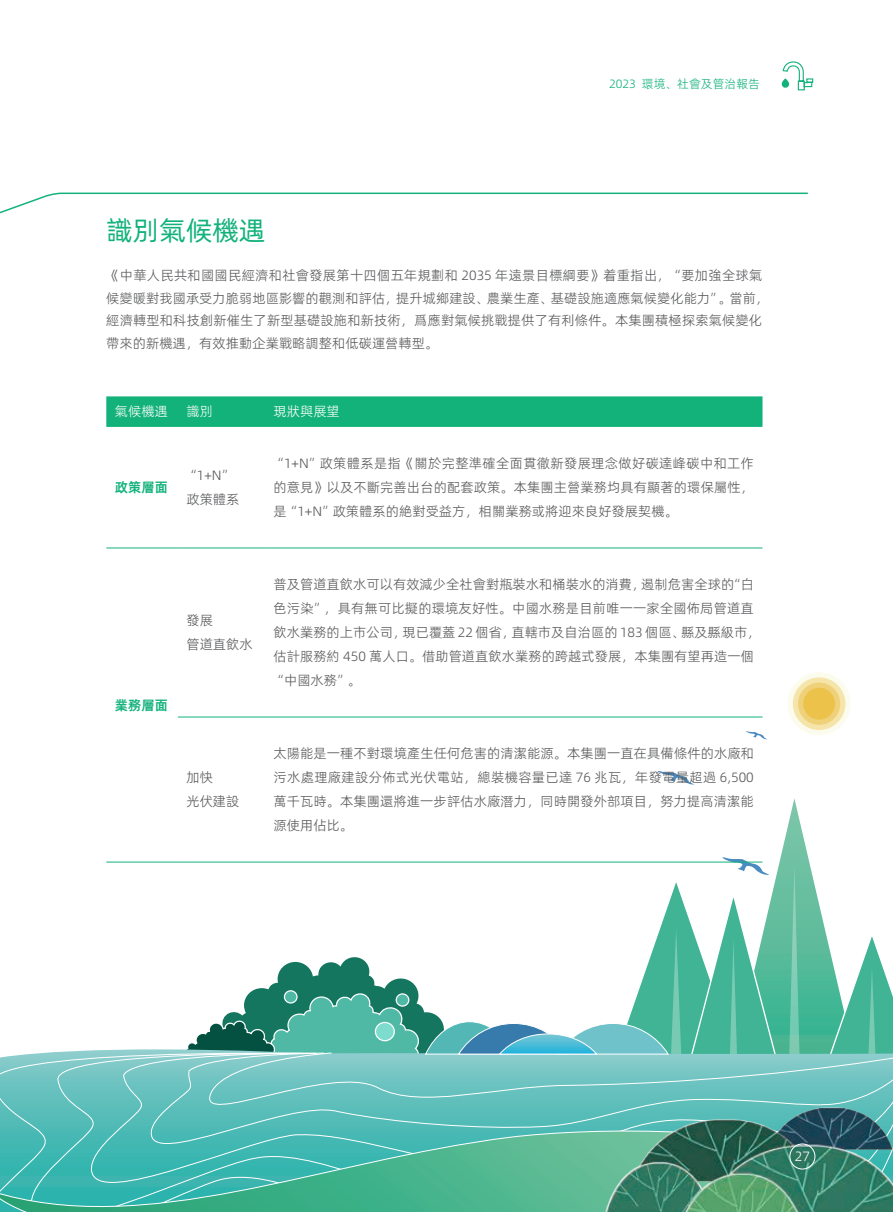
<style>
.page{position:relative;width:893px;height:1212px;background:#fff}
.page>*{position:absolute;margin:0;border:0;box-sizing:border-box;transform-origin:0 0}
.t1{font:27px "Alibaba Pu Hui Ti 2 55 Regular";color:#13b27b}
.t2{font:13.5px/24px "Alibaba Pu Hui Ti 2 45 Light";color:#57585a}
.t3{font:13.5px "Alibaba Pu Hui Ti 2 45 Light";color:#fff}
.t4{font:13.5px "Alibaba Pu Hui Ti 2 85 Bold";color:#13b27b}
.t5{font:12px "Alibaba Pu Hui Ti 2 45 Light";color:#13b27b}
</style>
<div class="page">
<svg style="left:782px;top:61px;width:32px;height:30px"></svg>
<svg style="left:24px;top:1051px;width:157px;height:72px;background:#74c6c3"></svg>
<svg style="left:89px;top:1052px;width:58px;height:71px;background:#73c5c3"></svg>
<svg style="left:147px;top:1052px;width:46px;height:71px;background:#72c5c2"></svg>
<svg style="left:193px;top:1064px;width:340px;height:59px;background:#6bc2bf"></svg>
<svg style="left:746px;top:731px;width:21px;height:8px"></svg>
<svg style="left:181px;top:771px;width:645px;height:293px"></svg>
<svg style="left:0;top:1123px;width:533px;height:89px;background:#47b7a5"></svg>
<div style="left:788px;top:672px;width:63px;height:63px;background:#fcfcee;border-radius:50%"></div>
<div style="left:793px;top:677px;width:52px;height:53px;background:#f5e5ab;border-radius:50%"></div>
<div style="left:798px;top:682px;width:42px;height:43px;background:#eed178;border-radius:50%"></div>
<div style="left:803px;top:688px;width:32px;height:31px;background:#edc24a;border-radius:50%"></div>
<img style="left:533px;top:933px;width:360px;height:279px">
<svg style="left:0;top:192px;width:808px;height:22px"></svg>
<div style="left:106px;top:396px;width:656px;height:31px;background:#13b27b"></div>
<hr style="left:106px;top:548px;width:72px;height:1px;background:#13b27b">
<hr style="left:178px;top:548px;width:87px;height:1px;background:#13b27b">
<hr style="left:265px;top:548px;width:497px;height:1px;background:#13b27b">
<hr style="left:178px;top:717px;width:87px;height:1px;background:#13b27b">
<hr style="left:265px;top:717px;width:497px;height:1px;background:#13b27b">
<hr style="left:106px;top:862px;width:72px;height:1px;background:#13b27b">
<hr style="left:178px;top:862px;width:87px;height:1px;background:#13b27b">
<hr style="left:265px;top:862px;width:497px;height:1px;background:#13b27b">
<div style="left:790px;top:1144px;width:25px;height:25px;border:1px solid #fff;border-radius:50%"></div>
<h1 class="t1" style="left:106px;top:210px;width:161px">識別氣候機遇</h1>
<p class="t5" style="left:609px;top:75px;width:152px">2023 環境、社會及管治報告</p>
<p class="t2" style="left:106px;top:263px;width:664px;line-height:22.5px">《中華人民共和國國民經濟和社會發展第十四個五年規劃和 2035 年遠景目標綱要》着重指出，“要加強全球氣候變暖對我國承受力脆弱地區影響的觀測和評估，提升城鄉建設、農業生產、基礎設施適應氣候變化能力”。當前，經濟轉型和科技創新催生了新型基礎設施和新技術，爲應對氣候挑戰提供了有利條件。本集團積極探索氣候變化帶來的新機遇，有效推動企業戰略調整和低碳運營轉型。</p>
<p class="t3" style="left:115px;top:401px;width:55px">氣候機遇</p>
<p class="t3" style="left:186px;top:401px;width:28px">識別</p>
<p class="t3" style="left:273px;top:401px;width:68px">現狀與展望</p>
<p class="t4" style="left:115px;top:477px;width:55px">政策層面</p>
<p class="t2" style="left:186px;top:463px;width:55px">“1+N”政策體系</p>
<p class="t2" style="left:273px;top:451px;width:482px;text-align:justify">“1+N”政策體系是指《關於完整準確全面貫徹新發展理念做好碳達峰碳中和工作的意見》以及不斷完善出台的配套政策。本集團主營業務均具有顯著的環保屬性，是“1+N”政策體系的絶對受益方，相關業務或將迎來良好發展契機。</p>
<p class="t4" style="left:115px;top:694px;width:55px">業務層面</p>
<p class="t2" style="left:186px;top:608px;width:68px">發展<br>管道直飲水</p>
<p class="t2" style="left:186px;top:765px;width:55px">加快<br>光伏建設</p>
<p class="t2" style="left:273px;top:572px;width:489px">普及管道直飲水可以有效減少全社會對瓶裝水和桶裝水的消費，遏制危害全球的“白色污染”，具有無可比擬的環境友好性。中國水務是目前唯一一家全國佈局管道直飲水業務的上市公司，現已覆蓋 22 個省，直轄市及自治區的 183 個區、縣及縣級市，估計服務約 450 萬人口。借助管道直飲水業務的跨越式發展，本集團有望再造一個“中國水務”。</p>
<p class="t2" style="left:273px;top:741px;width:482px;text-align:justify">太陽能是一種不對環境產生任何危害的清潔能源。本集團一直在具備條件的水廠和污水處理廠建設分佈式光伏電站，總裝機容量已達 76 兆瓦，年發電量超過 6,500萬千瓦時。本集團還將進一步評估水廠潛力，同時開發外部項目，努力提高清潔能源使用佔比。</p>
<p class="t3" style="left:795px;top:1146px;width:17px">27</p>
</div>
